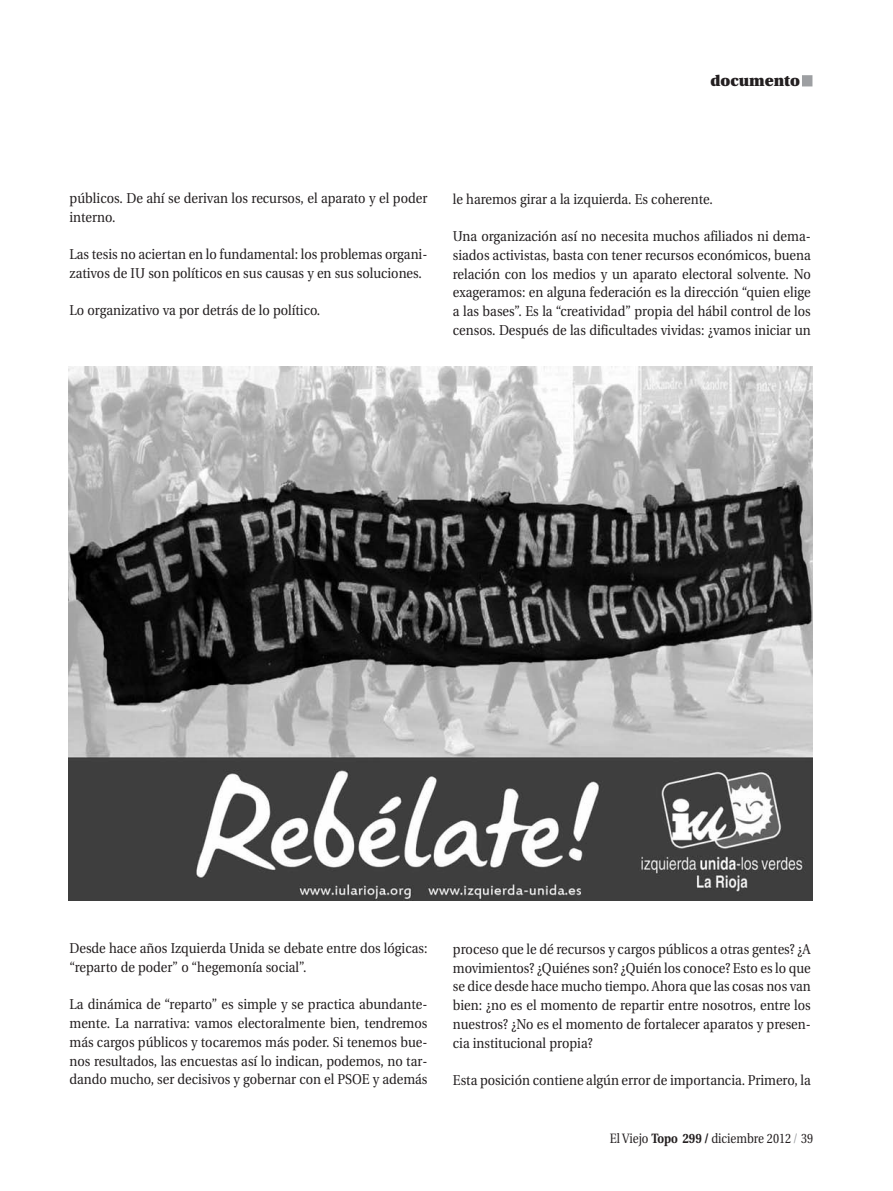
<style>
.page{position:relative;width:893px;height:1191px;background:#fff}
.page>*{position:absolute;margin:0;border:0;box-sizing:border-box;transform-origin:0 0}
.t1{font:900 15px "Utopia";color:#231f20}
.t2{font:14.25px/18.8px "Utopia";color:#231f20;scale:.9 1}
.t3{font:13.5px "Utopia";color:#231f20;scale:.85 1}
.s1{font-weight:700}
.s2{color:#9d9fa2}
</style>
<div class="page">
<div style="left:802px;top:75px;width:10px;height:11px;background:#9d9fa2"></div>
<img style="left:68px;top:366px;width:744px;height:534px">
<p class="t1" style="left:710px;top:75px;width:91px">documento</p>
<p class="t2" style="left:70px;top:190px;width:399px">públicos. De ahí se derivan los recursos, el aparato y el poder interno.</p>
<p class="t2" style="left:70px;top:246px;width:399px">Las tesis no aciertan en lo fundamental: los problemas organi&shy;zativos de IU son políticos en sus causas y en sus soluciones.</p>
<p class="t2" style="left:70px;top:302px;width:280px">Lo organizativo va por detrás de lo político.</p>
<p class="t2" style="left:453px;top:190px;width:290px">le haremos girar a la izquierda. Es coherente.</p>
<p class="t2" style="left:453px;top:228px;width:399px;text-align:justify">Una organización así no necesita muchos afiliados ni dema&shy;siados activistas, basta con tener recursos económicos, buena relación con los medios y un aparato electoral solvente. No exageramos: en alguna federación es la dirección “quien elige a las bases”. Es la “creatividad” propia del hábil control de los censos. Después de las dificultades vividas: ¿vamos iniciar un</p>
<p class="t2" style="left:70px;top:940px;width:399px">Desde hace años Izquierda Unida se debate entre dos lógicas: “reparto de poder” o “hegemonía social”.</p>
<p class="t2" style="left:70px;top:996px;width:399px;text-align:justify">La dinámica de “reparto” es simple y se practica abundante&shy;mente. La narrativa: vamos electoralmente bien, tendremos más cargos públicos y tocaremos más poder. Si tenemos bue&shy;nos resultados, las encuestas así lo indican, podemos, no tar&shy;dando mucho, ser decisivos y gobernar con el PSOE y además</p>
<p class="t2" style="left:453px;top:940px;width:399px;text-align:justify">proceso que le dé recursos y cargos públicos a otras gentes? ¿A movimientos? ¿Quiénes son? ¿Quién los conoce? Esto es lo que se dice desde hace mucho tiempo. Ahora que las cosas nos van bien: ¿no es el momento de repartir entre nosotros, entre los nuestros? ¿No es el momento de fortalecer aparatos y presen&shy;cia institucional propia?</p>
<p class="t2" style="left:453px;top:1072px;width:399px">Esta posición contiene algún error de importancia. Primero, la</p>
<p class="t3" style="left:610px;top:1133px;width:241px">El Viejo <span class="s1">Topo 299 /</span> diciembre 2012 <span class="s2">/</span> 39</p>
</div>
